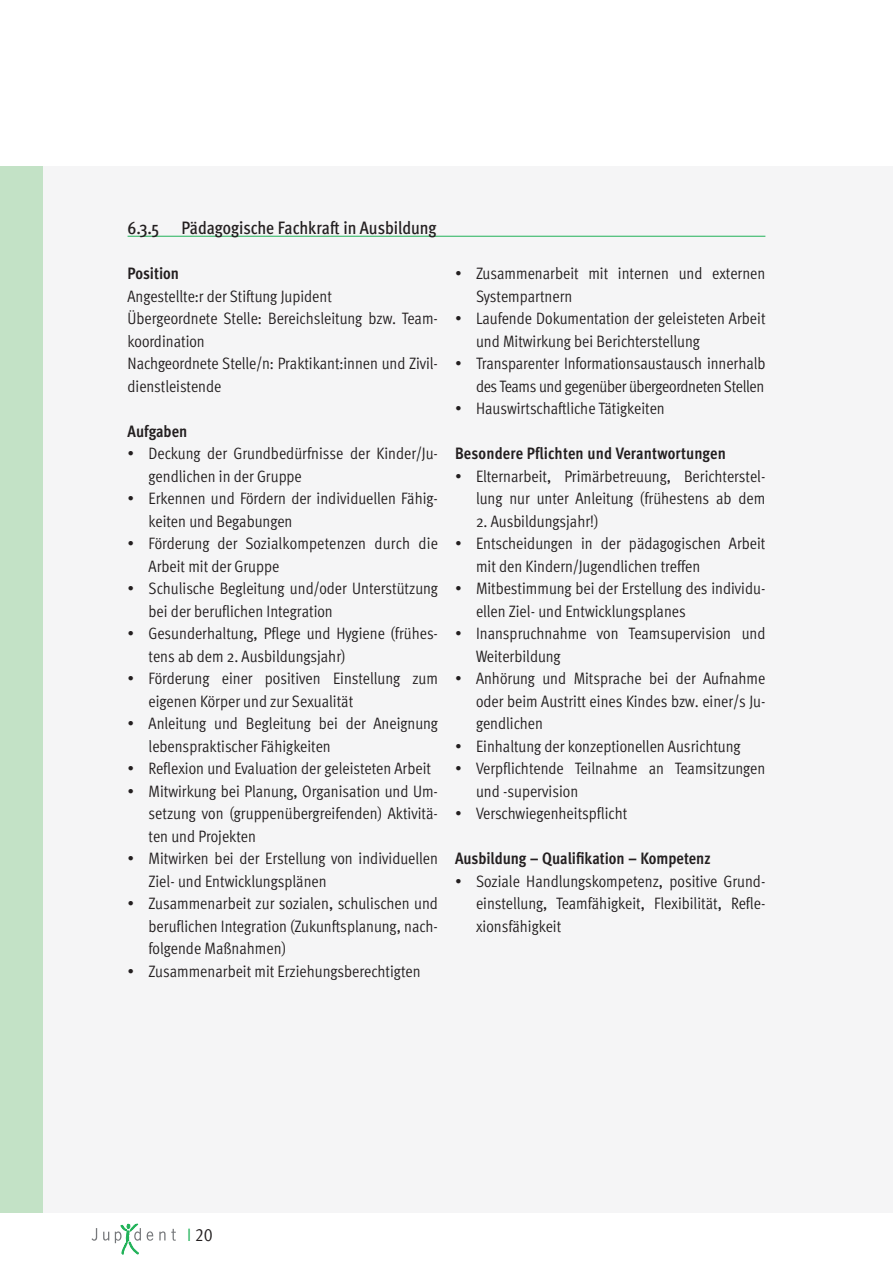
<style>
.page{position:relative;width:893px;height:1263px;background:#fff}
.page>*{position:absolute;margin:0;border:0;box-sizing:border-box;transform-origin:0 0}
.t1{font:500 18px "Meta Cond";color:#231f20}
.t2{font:18px "Meta Cond Normal Expert";color:#231f20}
.t3{font:16.5px/22.5px "Meta Cond Normal";color:#231f20}
.t4{font:700 16.5px "Meta Cond";color:#231f20}
.s1{font-family:"Meta Cond Normal";color:#21b259}
</style>
<div class="page">
<div style="left:0;top:166px;width:893px;height:1047px;background:#f5f5f6"></div>
<div style="left:0;top:166px;width:43px;height:1047px;background:#c3e2c6"></div>
<svg style="left:92px;top:1228px;width:5px;height:13px"></svg>
<svg style="left:103px;top:1232px;width:6px;height:8px"></svg>
<svg style="left:147px;top:1231px;width:6px;height:10px"></svg>
<svg style="left:159px;top:1229px;width:17px;height:12px"></svg>
<svg style="left:115px;top:1224px;width:26px;height:31px"></svg>
<hr style="left:128px;top:236px;width:637px;height:1px;background:#21b259">
<p class="t1" style="left:128px;top:217px;width:310px">6.3.5 Pädagogische Fachkraft in Ausbildung</p>
<p class="t4" style="left:128px;top:264px;width:53px">Position</p>
<p class="t3" style="left:128px;top:285px;width:312px">Angestellte:r der Stiftung Jupident<br>Übergeordnete Stelle: Bereichsleitung bzw. Team&shy;koordination<br>Nachgeordnete Stelle/n: Praktikant:innen und Zivil&shy;dienstleistende</p>
<p class="t4" style="left:128px;top:421px;width:61px">Aufgaben</p>
<p class="t3" style="left:149px;top:442px;width:291px;text-indent:-21px">• Deckung der Grundbedürfnisse der Kinder/Ju&shy;gendlichen in der Gruppe</p>
<p class="t3" style="left:149px;top:487px;width:291px;text-indent:-21px">• Erkennen und Fördern der individuellen Fähig&shy;keiten und Begabungen</p>
<p class="t3" style="left:149px;top:532px;width:291px;text-indent:-21px">• Förderung der Sozialkompetenzen durch die<br>Arbeit mit der Gruppe</p>
<p class="t3" style="left:149px;top:577px;width:291px;text-indent:-21px">• Schulische Begleitung und/oder Unterstützung bei der beruflichen Integration</p>
<p class="t3" style="left:149px;top:622px;width:291px;text-indent:-21px">• Gesunderhaltung, Pflege und Hygiene (frühes&shy;tens ab dem 2. Ausbildungsjahr)</p>
<p class="t3" style="left:149px;top:667px;width:291px;text-indent:-21px">• Förderung einer positiven Einstellung zum eigenen Körper und zur Sexualität</p>
<p class="t3" style="left:149px;top:712px;width:291px;text-indent:-21px">• Anleitung und Begleitung bei der Aneignung lebenspraktischer Fähigkeiten</p>
<p class="t3" style="left:128px;top:757px;width:305px">• Reflexion und Evaluation der geleisteten Arbeit</p>
<p class="t3" style="left:149px;top:780px;width:291px;text-align:justify;text-indent:-21px">• Mitwirkung bei Planung, Organisation und Um&shy;setzung von (gruppenübergreifenden) Aktivitä&shy;ten und Projekten</p>
<p class="t3" style="left:149px;top:847px;width:291px;text-indent:-21px">• Mitwirken bei der Erstellung von individuellen<br>Ziel- und Entwicklungsplänen</p>
<p class="t3" style="left:149px;top:892px;width:291px;text-align:justify;text-indent:-21px">• Zusammenarbeit zur sozialen, schulischen und beruflichen Integration (Zukunftsplanung, nach&shy;folgende Maßnahmen)</p>
<p class="t3" style="left:128px;top:960px;width:295px">• Zusammenarbeit mit Erziehungsberechtigten</p>
<p class="t3" style="left:476px;top:262px;width:291px;text-indent:-21px">• Zusammenarbeit mit internen und externen<br>Systempartnern</p>
<p class="t3" style="left:476px;top:307px;width:291px;text-indent:-21px">• Laufende Dokumentation der geleisteten Arbeit und Mitwirkung bei Berichterstellung</p>
<p class="t3" style="left:455px;top:352px;width:312px;text-align:right">• Transparenter Informationsaustausch innerhalb des Teams und gegenüber übergeordneten Stellen</p>
<p class="t3" style="left:455px;top:397px;width:211px">• Hauswirtschaftliche Tätigkeiten</p>
<p class="t4" style="left:455px;top:444px;width:272px">Besondere Pflichten und Verantwortungen</p>
<p class="t3" style="left:455px;top:464px;width:312px;text-align:right">• Elternarbeit, Primärbetreuung, Berichterstel&shy;lung nur unter Anleitung (frühestens ab dem</p>
<p class="t3" style="left:476px;top:510px;width:124px">2. Ausbildungsjahr!)</p>
<p class="t3" style="left:476px;top:532px;width:291px;text-indent:-21px">• Entscheidungen in der pädagogischen Arbeit mit den Kindern/Jugendlichen treffen</p>
<p class="t3" style="left:476px;top:577px;width:291px;text-indent:-21px">• Mitbestimmung bei der Erstellung des individu&shy;ellen Ziel- und Entwicklungsplanes</p>
<p class="t3" style="left:476px;top:622px;width:291px;text-indent:-21px">• Inanspruchnahme von Teamsupervision und<br>Weiterbildung</p>
<p class="t3" style="left:476px;top:667px;width:291px;text-align:justify;text-indent:-21px">• Anhörung und Mitsprache bei der Aufnahme oder beim Austritt eines Kindes bzw. einer/s Ju&shy;gendlichen</p>
<p class="t3" style="left:455px;top:735px;width:287px">• Einhaltung der konzeptionellen Ausrichtung</p>
<p class="t3" style="left:476px;top:757px;width:291px;text-indent:-21px">• Verpflichtende Teilnahme an Teamsitzungen und -supervision</p>
<p class="t3" style="left:455px;top:802px;width:174px">• Verschwiegenheitspflicht</p>
<p class="t4" style="left:455px;top:849px;width:257px">Ausbildung – Qualifikation – Kompetenz</p>
<p class="t3" style="left:476px;top:870px;width:291px;text-align:justify;text-indent:-21px">• Soziale Handlungskompetenz, positive Grund&shy;einstellung, Teamfähigkeit, Flexibilität, Refle&shy;xionsfähigkeit</p>
<p class="t2" style="left:187px;top:1225px;width:27px"><span class="s1">I</span> 20</p>
</div>
